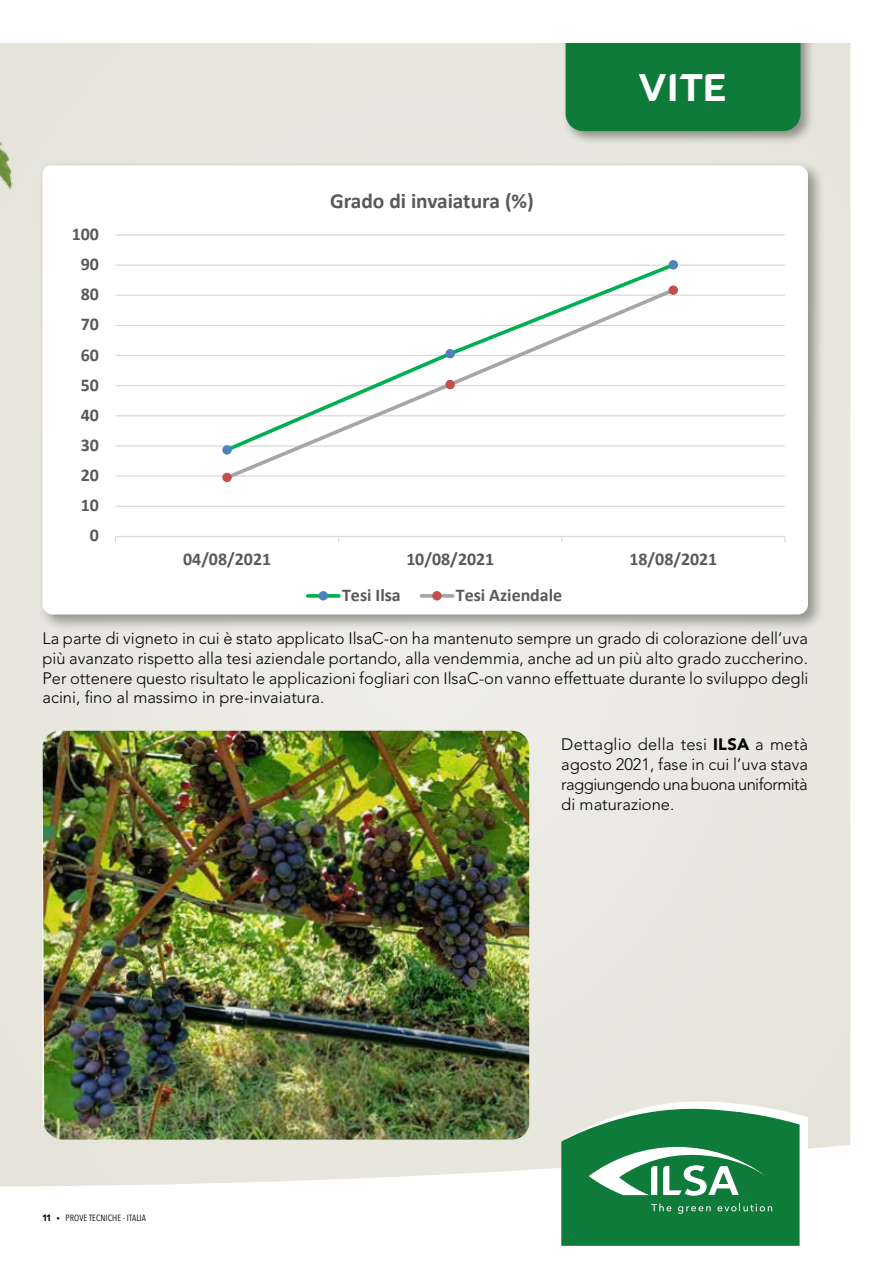
<style>
.page{position:relative;width:893px;height:1263px;background:#fff}
.page>*{position:absolute;margin:0;border:0;box-sizing:border-box;transform-origin:0 0}
.t1{font:37.5px "Ilsanew";color:#fff}
.t2{font:700 21.45px "Calibri";color:#595959}
.t3{font:700 18px "Calibri";letter-spacing:-.005em;color:#595959}
.t4{font:300 16.5px/19.8px "Avenir LT Std";color:#000;text-align:justify}
.t5{font:9px "Avenir Next Condensed";letter-spacing:.01em;color:#000}
.s1{font-family:"Ilsanew"}
.s2{font-weight:900}
</style>
<div class="page">
<div style="left:0;top:43px;width:850px;height:1143px;background:#e8e7df"></div>
<div style="left:0;top:55px;width:43px;height:233px;background:#e6e4da"></div>
<div style="left:562px;top:0;width:253px;height:146px;background:#000;opacity:.38"></div>
<div style="left:566px;top:43px;width:234px;height:88px;background:#0f7b3b"></div>
<div style="left:0;top:0;width:893px;height:43px;background:#fff"></div>
<img style="left:43px;top:731px;width:486px;height:409px">
<div style="left:38px;top:161px;width:787px;height:471px;background:#000;opacity:.38"></div>
<svg style="left:43px;top:165px;width:765px;height:449px"></svg>
<svg style="left:69px;top:181px;width:716px;height:424px"></svg>
<svg style="left:561px;top:1098px;width:247px;height:148px;background:#499969"></svg>
<p class="t3" style="left:72px;top:221px;width:29px">100</p>
<p class="t3" style="left:81px;top:251px;width:20px">90</p>
<p class="t3" style="left:81px;top:282px;width:20px">80</p>
<p class="t3" style="left:81px;top:312px;width:20px">70</p>
<p class="t3" style="left:81px;top:342px;width:20px">60</p>
<p class="t3" style="left:81px;top:372px;width:20px">50</p>
<p class="t3" style="left:81px;top:402px;width:20px">40</p>
<p class="t3" style="left:81px;top:432px;width:20px">30</p>
<p class="t3" style="left:81px;top:462px;width:20px">20</p>
<p class="t3" style="left:81px;top:493px;width:20px">10</p>
<p class="t3" style="left:90px;top:523px;width:11px">0</p>
<h2 class="t2" style="left:330px;top:185px;width:205px">Grado di invaiatura (%)</h2>
<h1 class="t1" style="left:638px;top:65px;width:91px">VITE</h1>
<p class="t3" style="left:183px;top:546px;width:89px">04/08/2021</p>
<p class="t3" style="left:406px;top:546px;width:89px">10/08/2021</p>
<p class="t3" style="left:629px;top:546px;width:89px">18/08/2021</p>
<p class="t3" style="left:342px;top:582px;width:60px">Tesi Ilsa</p>
<p class="t3" style="left:456px;top:582px;width:108px">Tesi Aziendale</p>
<p class="t4" style="left:43px;top:628px;width:768px">La parte di vigneto in cui è stato applicato IlsaC-on ha mantenuto sempre un grado di colorazione dell’uva più avanzato rispetto alla tesi aziendale portando, alla vendemmia, anche ad un più alto grado zuccherino.<br>Per ottenere questo risultato le applicazioni fogliari con IlsaC-on vanno effettuate durante lo sviluppo degli acini, fino al massimo in pre-invaiatura.</p>
<p class="t5" style="left:43px;top:1210px;width:105px"><span class="s1">11 •</span> PROVE TECNICHE - ITALIA</p>
<p class="t4" style="left:561px;top:735px;width:248px">Dettaglio della tesi <span class="s2">ILSA</span> a metà agosto 2021, fase in cui l’uva stava raggiungendo una buona uniformità di maturazione.</p>
</div>
